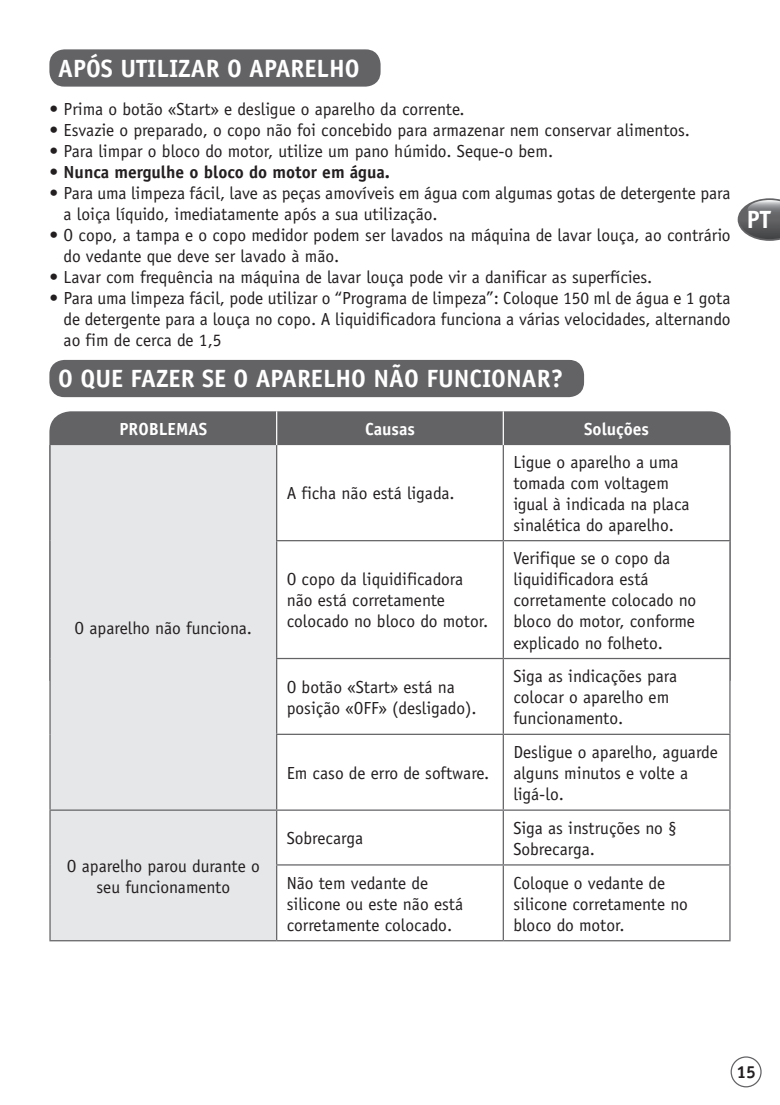
<style>
.page{position:relative;width:780px;height:1105px;background:#fff}
.page>*{position:absolute;margin:0;border:0;box-sizing:border-box;transform-origin:0 0}
.t1{font:700 25px "Officina Sans";color:#fff}
.t2{font:17.5px/21px "Officina Sans";color:#231f20}
.t3{font:700 17.5px "Officina Sans";color:#231f20}
.t4{font:700 17.5px "Officina Sans";color:#fff}
.s1{font-weight:400}
</style>
<div class="page">
<div style="left:730px;top:1056px;width:31px;height:31px;border:1px solid #636366;border-radius:50%"></div>
<svg style="left:737px;top:198px;width:42px;height:43px"></svg>
<div style="left:49px;top:411px;width:681px;height:34px;background:#636366"></div>
<div style="left:51px;top:445px;width:225px;height:494px;background:#e6e7e9"></div>
<svg style="left:277px;top:445px;width:451px;height:494px"></svg>
<hr style="left:276px;top:411px;width:1px;height:34px;background:#fff">
<hr style="left:502px;top:411px;width:1px;height:34px;background:#fff">
<hr style="left:49px;top:445px;width:2px;height:95px;background:#636366">
<hr style="left:276px;top:445px;width:1px;height:95px;background:#636366">
<hr style="left:502px;top:445px;width:1px;height:95px;background:#636366">
<hr style="left:728px;top:445px;width:2px;height:95px;background:#636366">
<hr style="left:49px;top:540px;width:2px;height:118px;background:#636366">
<hr style="left:276px;top:540px;width:227px;height:1px;background:#636366">
<hr style="left:276px;top:541px;width:1px;height:116px;background:#636366">
<hr style="left:503px;top:540px;width:227px;height:1px;background:#636366">
<hr style="left:502px;top:541px;width:1px;height:116px;background:#636366">
<hr style="left:728px;top:541px;width:2px;height:116px;background:#636366">
<hr style="left:49px;top:658px;width:2px;height:76px;background:#636366">
<hr style="left:276px;top:657px;width:227px;height:2px;background:#636366">
<hr style="left:276px;top:659px;width:1px;height:74px;background:#636366">
<hr style="left:503px;top:657px;width:227px;height:2px;background:#636366">
<hr style="left:502px;top:659px;width:1px;height:74px;background:#636366">
<hr style="left:728px;top:659px;width:2px;height:74px;background:#636366">
<hr style="left:49px;top:734px;width:2px;height:75px;background:#636366">
<hr style="left:276px;top:733px;width:227px;height:1px;background:#636366">
<hr style="left:276px;top:734px;width:1px;height:75px;background:#636366">
<hr style="left:503px;top:733px;width:227px;height:1px;background:#636366">
<hr style="left:502px;top:734px;width:1px;height:75px;background:#636366">
<hr style="left:728px;top:734px;width:2px;height:75px;background:#636366">
<hr style="left:49px;top:809px;width:227px;height:1px;background:#636366">
<hr style="left:49px;top:810px;width:2px;height:54px;background:#636366">
<hr style="left:276px;top:809px;width:227px;height:1px;background:#636366">
<hr style="left:276px;top:810px;width:1px;height:54px;background:#636366">
<hr style="left:503px;top:809px;width:227px;height:1px;background:#636366">
<hr style="left:502px;top:810px;width:1px;height:54px;background:#636366">
<hr style="left:728px;top:810px;width:2px;height:54px;background:#636366">
<hr style="left:49px;top:864px;width:2px;height:75px;background:#636366">
<hr style="left:276px;top:864px;width:227px;height:1px;background:#636366">
<hr style="left:276px;top:865px;width:1px;height:74px;background:#636366">
<hr style="left:503px;top:864px;width:227px;height:1px;background:#636366">
<hr style="left:502px;top:865px;width:1px;height:74px;background:#636366">
<hr style="left:728px;top:865px;width:2px;height:74px;background:#636366">
<hr style="left:49px;top:939px;width:227px;height:2px;background:#636366">
<hr style="left:276px;top:939px;width:227px;height:2px;background:#636366">
<hr style="left:503px;top:939px;width:227px;height:2px;background:#636366">
<div style="left:49px;top:49px;width:331px;height:38px;background:#636366;border-radius:15px"></div>
<div style="left:49px;top:360px;width:534px;height:37px;background:#636366;border-radius:15px"></div>
<h1 class="t1" style="left:58px;top:53px;width:302px">APÓS UTILIZAR O APARELHO</h1>
<p class="t2" style="left:49px;top:98px;width:416px">• Prima o botão «Start» e desligue o aparelho da corrente.</p>
<p class="t2" style="left:49px;top:119px;width:641px">• Esvazie o preparado, o copo não foi concebido para armazenar nem conservar alimentos.</p>
<p class="t2" style="left:49px;top:140px;width:505px">• Para limpar o bloco do motor, utilize um pano húmido. Seque-o bem.</p>
<p class="t3" style="left:49px;top:161px;width:342px"><span class="s1">•</span> Nunca mergulhe o bloco do motor em água.</p>
<p class="t2" style="left:64px;top:182px;width:668px;text-indent:-14px">• Para uma limpeza fácil, lave as peças amovíveis em água com algumas gotas de detergente para a loiça líquido, imediatamente após a sua utilização.</p>
<p class="t2" style="left:64px;top:224px;width:668px;text-indent:-14px">• O copo, a tampa e o copo medidor podem ser lavados na máquina de lavar louça, ao contrário do vedante que deve ser lavado à mão.</p>
<p class="t2" style="left:49px;top:266px;width:604px">• Lavar com frequência na máquina de lavar louça pode vir a danificar as superfícies.</p>
<p class="t2" style="left:64px;top:287px;width:668px;text-align:justify;text-indent:-14px">• Para uma limpeza fácil, pode utilizar o “Programa de limpeza”: Coloque 150 ml de água e 1 gota de detergente para a louça no copo. A liquidificadora funciona a várias velocidades, alternando ao fim de cerca de 1,5</p>
<h1 class="t1" style="left:58px;top:363px;width:506px">O QUE FAZER SE O APARELHO NÃO FUNCIONAR?</h1>
<p class="t4" style="left:119px;top:418px;width:89px">PROBLEMAS</p>
<p class="t4" style="left:365px;top:418px;width:51px">Causas</p>
<p class="t4" style="left:583px;top:418px;width:66px">Soluções</p>
<p class="t2" style="left:74px;top:617px;width:179px">O aparelho não funciona.</p>
<p class="t2" style="left:67px;top:855px;width:194px;text-align:center">O aparelho parou durante o seu funcionamento</p>
<p class="t2" style="left:286px;top:482px;width:169px">A ficha não está ligada.</p>
<p class="t2" style="left:286px;top:569px;width:203px">O copo da liquidificadora não está corretamente colocado no bloco do motor.</p>
<p class="t2" style="left:513px;top:451px;width:178px">Ligue o aparelho a uma tomada com voltagem igual à indicada na placa sinalética do aparelho.</p>
<p class="t2" style="left:513px;top:548px;width:184px">Verifique se o copo da liquidificadora está corretamente colocado no bloco do motor, conforme explicado no folheto.</p>
<p class="t2" style="left:286px;top:676px;width:191px">O botão «Start» está na posição «OFF» (desligado).</p>
<p class="t2" style="left:513px;top:665px;width:165px">Siga as indicações para colocar o aparelho em funcionamento.</p>
<p class="t2" style="left:286px;top:762px;width:204px">Em caso de erro de software.</p>
<p class="t2" style="left:513px;top:741px;width:206px">Desligue o aparelho, aguarde alguns minutos e volte a ligá-lo.</p>
<p class="t2" style="left:286px;top:827px;width:78px">Sobrecarga</p>
<p class="t2" style="left:513px;top:817px;width:165px">Siga as instruções no §<br>Sobrecarga.</p>
<p class="t2" style="left:286px;top:872px;width:178px">Não tem vedante de silicone ou este não está corretamente colocado.</p>
<p class="t2" style="left:513px;top:872px;width:176px">Coloque o vedante de silicone corretamente no bloco do motor.</p>
<h1 class="t1" style="left:746px;top:204px;width:26px">PT</h1>
<p class="t3" style="left:735px;top:1060px;width:21px">15</p>
</div>
